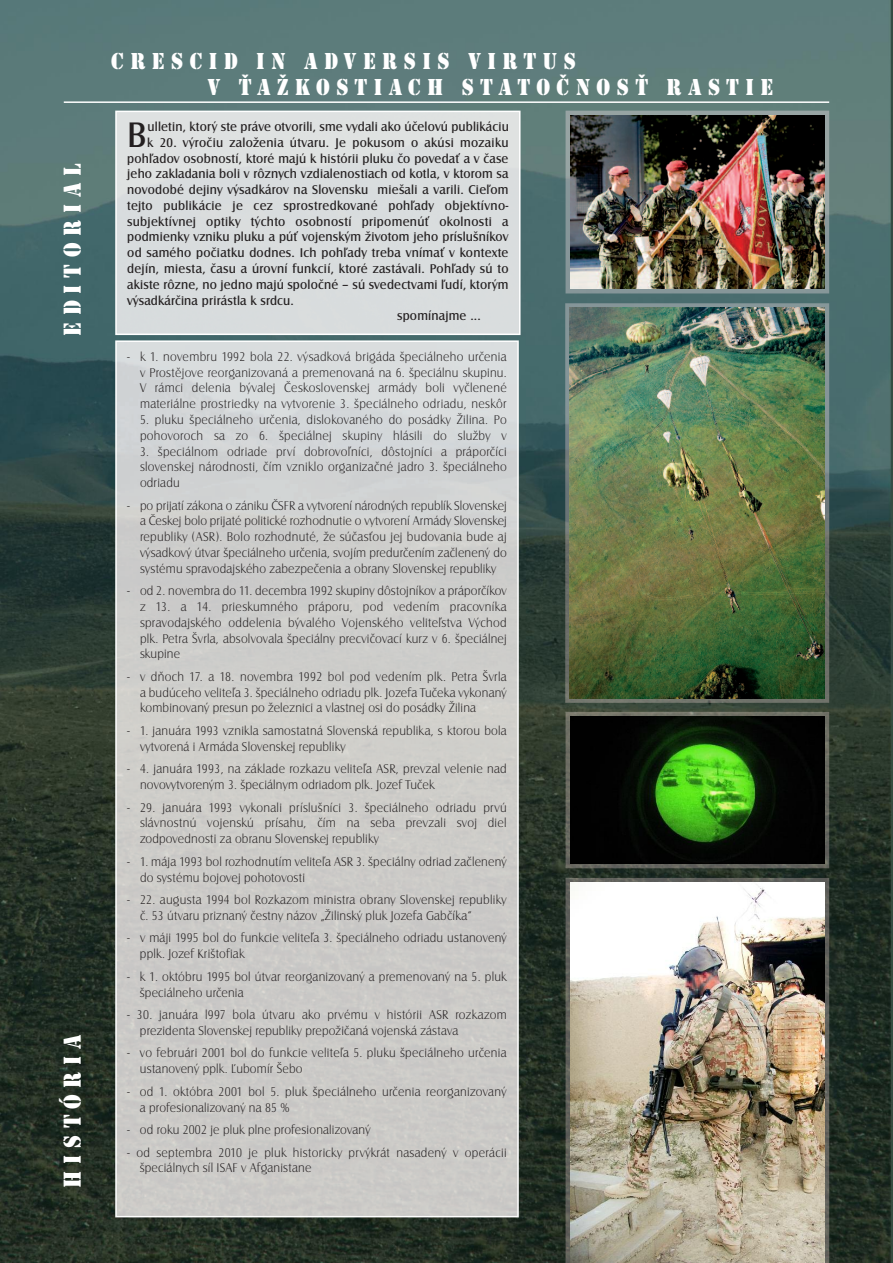
<style>
.page{position:relative;width:893px;height:1263px;background:#fff}
.page>*{position:absolute;margin:0;border:0;box-sizing:border-box;transform-origin:0 0}
.t1{font:36.75px "Castle TCE Boo";color:#231f20}
.t2{font:25.5px "Stencil DCE";letter-spacing:.3em;color:#fff;scale:.9 1}
.t3{font:24px/25.5px "Stencil DCE";letter-spacing:.3em;color:#fff;scale:.9 1}
.t4{font:300 13.2px/15.8px "Castle TCE";letter-spacing:.015em;color:#231f20;scale:.95 1}
.t5{font:13.2px "Castle TCE Boo";letter-spacing:.015em;color:#231f20}
</style>
<div class="page">
<img style="left:0;top:0;width:893px;height:1263px">
<hr style="left:64px;top:101px;width:765px;height:2px;background:#fff">
<img style="left:565px;top:303px;width:264px;height:400px">
<img style="left:570px;top:308px;width:255px;height:390px">
<img style="left:566px;top:111px;width:263px;height:182px">
<img style="left:570px;top:115px;width:255px;height:174px">
<img style="left:566px;top:712px;width:263px;height:156px">
<img style="left:570px;top:716px;width:255px;height:148px">
<img style="left:566px;top:878px;width:263px;height:385px">
<img style="left:570px;top:882px;width:255px;height:381px">
<div style="left:118px;top:114px;width:400px;height:218px;background:#d9ddde"></div>
<div style="left:115px;top:111px;width:406px;height:224px;border:2px solid #fff"></div>
<img style="left:118px;top:343px;width:398px;height:871px">
<div style="left:115px;top:340px;width:404px;height:877px;border:2px solid #fff"></div>
<h2 class="t2" style="left:57px;top:336px;width:193px;rotate:-90deg">Editorial</h2>
<h2 class="t2" style="left:57px;top:1188px;width:172px;rotate:-90deg">HISTÓRIA</h2>
<h3 class="t3" style="left:207px;top:48px;width:630px;text-indent:-96px">CRESCID IN ADVERSIS VIRTUS<br>V ŤAŽKOSTIACH STATOČNOSŤ RASTIE</h3>
<h1 class="t1" style="left:127px;top:113px;width:21px">B</h1>
<p class="t5" style="left:148px;top:119px;width:363px">ulletin, ktorý ste práve otvorili, sme vydali ako účelovú publikáciu</p>
<p class="t5" style="left:147px;top:135px;width:363px">k 20. výročiu založenia útvaru. Je pokusom o akúsi mozaiku</p>
<p class="t5" style="left:127px;top:150px;width:383px">pohľadov osobností, ktoré majú k histórii pluku čo povedať a v čase</p>
<p class="t5" style="left:127px;top:166px;width:383px">jeho zakladania boli v rôznych vzdialenostiach od kotla, v ktorom sa</p>
<p class="t5" style="left:127px;top:182px;width:383px">novodobé dejiny výsadkárov na Slovensku miešali a varili. Cieľom</p>
<p class="t5" style="left:127px;top:198px;width:383px">tejto publikácie je cez sprostredkované pohľady objektívno-</p>
<p class="t5" style="left:127px;top:213px;width:383px">subjektívnej optiky týchto osobností pripomenúť okolnosti a</p>
<p class="t5" style="left:127px;top:229px;width:383px">podmienky vzniku pluku a púť vojenským životom jeho príslušníkov</p>
<p class="t5" style="left:127px;top:245px;width:383px">od samého počiatku dodnes. Ich pohľady treba vnímať v kontexte</p>
<p class="t5" style="left:127px;top:261px;width:383px">dejín, miesta, času a úrovní funkcií, ktoré zastávali. Pohľady sú to</p>
<p class="t5" style="left:127px;top:276px;width:383px">akiste rôzne, no jedno majú spoločné – sú svedectvami ľudí, ktorým</p>
<p class="t5" style="left:127px;top:292px;width:168px">výsadkárčina prirástla k srdcu.</p>
<p class="t5" style="left:397px;top:308px;width:85px">spomínajme ...</p>
<p class="t4" style="left:140px;top:348px;width:388px;text-align:justify;text-indent:-13px">- k 1. novembru 1992 bola 22. výsadková brigáda špeciálneho určenia v Prostějove reorganizovaná a premenovaná na 6. špeciálnu skupinu.<br>V rámci delenia bývalej Československej armády boli vyčlenené materiálne prostriedky na vytvorenie 3. špeciálneho odriadu, neskôr</p>
<p class="t4" style="left:140px;top:412px;width:388px">5. pluku špeciálneho určenia, dislokovaného do posádky Žilina. Po pohovoroch sa zo 6. špeciálnej skupiny hlásili do služby v</p>
<p class="t4" style="left:140px;top:443px;width:388px;text-align:justify">3. špeciálnom odriade prví dobrovoľníci, dôstojníci a práporčíci slovenskej národnosti, čím vzniklo organizačné jadro 3. špeciálneho odriadu</p>
<p class="t4" style="left:140px;top:497px;width:388px;text-align:justify;text-indent:-13px">- po prijatí zákona o zániku ČSFR a vytvorení národných republík Slovenskej a Českej bolo prijaté politické rozhodnutie o vytvorení Armády Slovenskej republiky (ASR). Bolo rozhodnuté, že súčasťou jej budovania bude aj výsadkový útvar špeciálneho určenia, svojím predurčením začlenený do systému spravodajského zabezpečenia a obrany Slovenskej republiky</p>
<p class="t4" style="left:140px;top:583px;width:388px;text-align:justify;text-indent:-13px">- od 2. novembra do 11. decembra 1992 skupiny dôstojníkov a práporčíkov z 13. a 14. prieskumného práporu, pod vedením pracovníka spravodajského oddelenia bývalého Vojenského veliteľstva Východ plk. Petra Švrla, absolvovala špeciálny precvičovací kurz v 6. špeciálnej skupine</p>
<p class="t4" style="left:140px;top:668px;width:388px;text-align:justify;text-indent:-13px">- v dňoch 17. a 18. novembra 1992 bol pod vedením plk. Petra Švrla a budúceho veliteľa 3. špeciálneho odriadu plk. Jozefa Tučeka vykonaný kombinovaný presun po železnici a vlastnej osi do posádky Žilina</p>
<p class="t4" style="left:140px;top:722px;width:388px;text-indent:-13px">- 1. januára 1993 vznikla samostatná Slovenská republika, s ktorou bola vytvorená i Armáda Slovenskej republiky</p>
<p class="t4" style="left:140px;top:761px;width:388px;text-indent:-13px">- 4. januára 1993, na základe rozkazu veliteľa ASR, prevzal velenie nad novovytvoreným 3. špeciálnym odriadom plk. Jozef Tuček</p>
<p class="t4" style="left:140px;top:799px;width:388px;text-align:justify;text-indent:-13px">- 29. januára 1993 vykonali príslušníci 3. špeciálneho odriadu prvú slávnostnú vojenskú prísahu, čím na seba prevzali svoj diel zodpovednosti za obranu Slovenskej republiky</p>
<p class="t4" style="left:140px;top:853px;width:388px;text-indent:-13px">- 1. mája 1993 bol rozhodnutím veliteľa ASR 3. špeciálny odriad začlenený do systému bojovej pohotovosti</p>
<p class="t4" style="left:140px;top:892px;width:388px;text-indent:-13px">- 22. augusta 1994 bol Rozkazom ministra obrany Slovenskej republiky č. 53 útvaru priznaný čestny názov „Žilinský pluk Jozefa Gabčíka“</p>
<p class="t4" style="left:140px;top:930px;width:388px;text-indent:-13px">- v máji 1995 bol do funkcie veliteľa 3. špeciálneho odriadu ustanovený pplk. Jozef Krištofiak</p>
<p class="t4" style="left:140px;top:968px;width:388px;text-indent:-13px">- k 1. októbru 1995 bol útvar reorganizovaný a premenovaný na 5. pluk špeciálneho určenia</p>
<p class="t4" style="left:140px;top:1007px;width:388px;text-indent:-13px">- 30. januára l997 bola útvaru ako prvému v histórii ASR rozkazom prezidenta Slovenskej republiky prepožičaná vojenská zástava</p>
<p class="t4" style="left:140px;top:1045px;width:388px;text-indent:-13px">- vo februári 2001 bol do funkcie veliteľa 5. pluku špeciálneho určenia ustanovený pplk. Ľubomír Šebo</p>
<p class="t4" style="left:140px;top:1083px;width:387px;text-indent:-13px">- od 1. októbra 2001 bol 5. pluk špeciálneho určenia reorganizovaný a profesionalizovaný na 85 %</p>
<p class="t4" style="left:127px;top:1122px;width:258px">- od roku 2002 je pluk plne profesionalizovaný</p>
<p class="t4" style="left:140px;top:1144px;width:388px;text-indent:-13px">- od septembra 2010 je pluk historicky prvýkrát nasadený v operácii špeciálnych síl ISAF v Afganistane</p>
</div>
